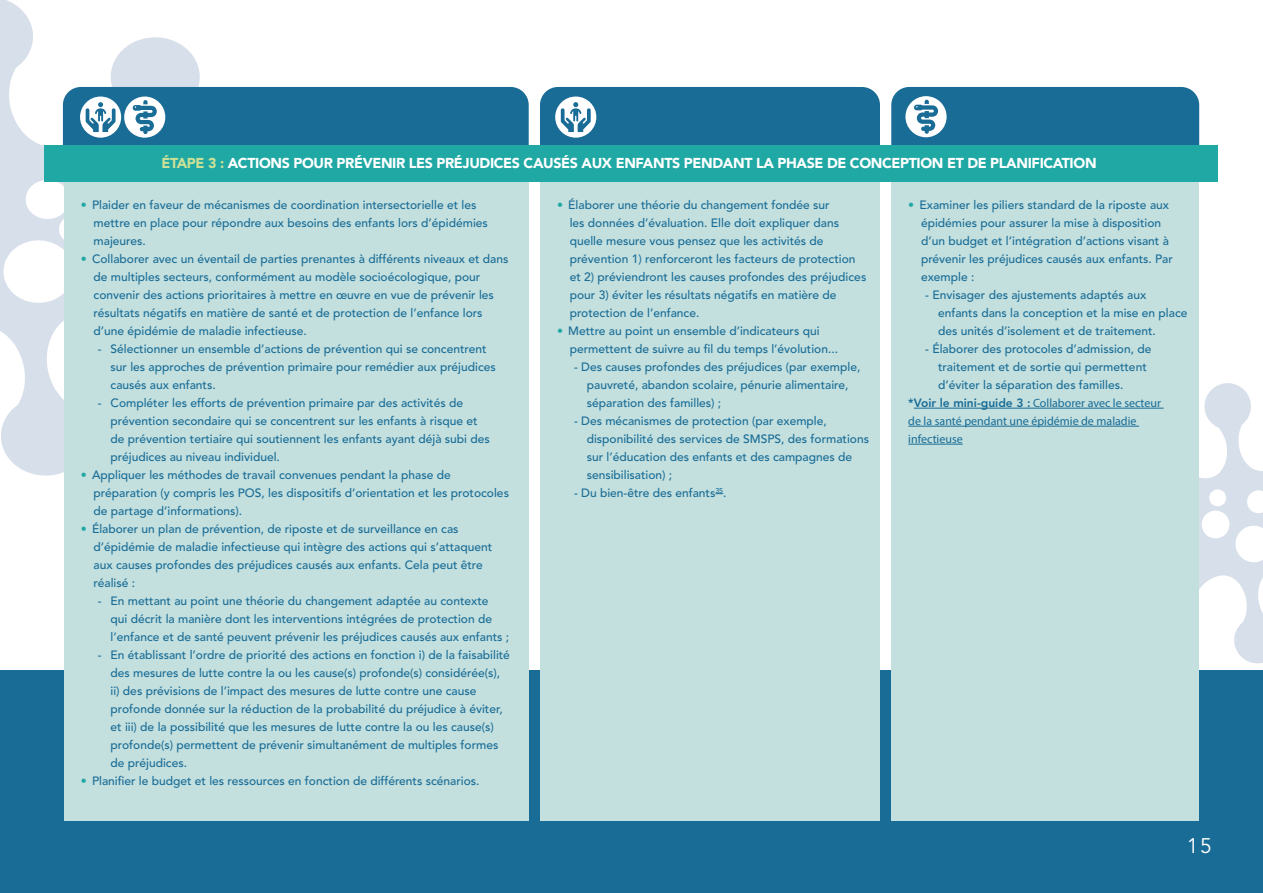
<style>
.page{position:relative;width:1263px;height:893px;background:#fff}
.page>*{position:absolute;margin:0;border:0;box-sizing:border-box;transform-origin:0 0}
.Heading{font:21px "Avenir LT Std";color:#fff}
.Heading_thin{font:900 14.25px "Avenir LT Std";letter-spacing:-.025em;color:#fff}
.Boxcopy_medium{font:500 12px/18px "Avenir LT Std";color:#186c96}
.Boxcopy_medium-2{font:12px/18px "Myriad Pro";color:#186c96}
.s1{color:#cce196}
.s2{font-weight:900;color:#1fa8a4}
.s3{font-family:"Avenir LT Std";font-weight:800}
</style>
<div class="page">
<svg style="left:0;top:0;width:200px;height:476px"></svg>
<div style="left:540px;top:87px;width:340px;height:92px;background:#186c96;border-radius:18px"></div>
<div style="left:63px;top:87px;width:466px;height:95px;background:#186c96;border-radius:18px"></div>
<div style="left:891px;top:87px;width:308px;height:88px;background:#186c96;border-radius:18px"></div>
<svg style="left:1199px;top:383px;width:64px;height:281px"></svg>
<div style="left:0;top:670px;width:1263px;height:223px;background:#186c96"></div>
<div style="left:64px;top:164px;width:465px;height:657px;background:#c3dfde"></div>
<div style="left:540px;top:164px;width:340px;height:657px;background:#c3dfde"></div>
<div style="left:891px;top:164px;width:308px;height:657px;background:#c3dfde"></div>
<div style="left:45px;top:146px;width:1173px;height:36px;background:#1fa8a4"></div>
<hr style="left:914px;top:408px;width:249px;height:1px;background:#186c96">
<hr style="left:908px;top:426px;width:231px;height:1px;background:#186c96">
<hr style="left:908px;top:444px;width:55px;height:1px;background:#186c96">
<svg style="left:124px;top:97px;width:41px;height:41px"></svg>
<div style="left:80px;top:97px;width:41px;height:41px;background:#fff;border-radius:50%"></div>
<svg style="left:86px;top:102px;width:30px;height:30px"></svg>
<div style="left:555px;top:97px;width:41px;height:41px;background:#fff;border-radius:50%"></div>
<svg style="left:561px;top:102px;width:30px;height:30px"></svg>
<svg style="left:905px;top:96px;width:41px;height:41px"></svg>
<p class="Heading_thin" style="left:162px;top:155px;width:936px"><span class="s1">ÉTAPE 3 :</span> ACTIONS POUR PRÉVENIR LES PRÉJUDICES CAUSÉS AUX ENFANTS PENDANT LA PHASE DE CONCEPTION ET DE PLANIFICATION</p>
<p class="Boxcopy_medium" style="left:94px;top:196px;width:396px;text-indent:-13px"><span class="s2">•</span> Plaider en faveur de mécanismes de coordination intersectorielle et les mettre en place pour répondre aux besoins des enfants lors d’épidémies majeures.</p>
<p class="Boxcopy_medium" style="left:94px;top:250px;width:416px;text-indent:-13px"><span class="s2">•</span> Collaborer avec un éventail de parties prenantes à différents niveaux et dans de multiples secteurs, conformément au modèle socioécologique, pour convenir des actions prioritaires à mettre en œuvre en vue de prévenir les résultats négatifs en matière de santé et de protection de l’enfance lors d’une épidémie de maladie infectieuse.</p>
<p class="Boxcopy_medium" style="left:111px;top:340px;width:387px;text-indent:-13px">- Sélectionner un ensemble d’actions de prévention qui se concentrent sur les approches de prévention primaire pour remédier aux préjudices causés aux enfants.</p>
<p class="Boxcopy_medium" style="left:111px;top:394px;width:381px;text-indent:-13px">- Compléter les efforts de prévention primaire par des activités de prévention secondaire qui se concentrent sur les enfants à risque et de prévention tertiaire qui soutiennent les enfants ayant déjà subi des préjudices au niveau individuel.</p>
<p class="Boxcopy_medium" style="left:94px;top:466px;width:417px;text-indent:-13px"><span class="s2">•</span> Appliquer les méthodes de travail convenues pendant la phase de préparation (y compris les POS, les dispositifs d’orientation et les protocoles de partage d’informations).</p>
<p class="Boxcopy_medium" style="left:94px;top:520px;width:400px;text-indent:-13px"><span class="s2">•</span> Élaborer un plan de prévention, de riposte et de surveillance en cas d’épidémie de maladie infectieuse qui intègre des actions qui s’attaquent aux causes profondes des préjudices causés aux enfants. Cela peut être réalisé :</p>
<p class="Boxcopy_medium" style="left:111px;top:592px;width:400px;text-indent:-13px">- En mettant au point une théorie du changement adaptée au contexte<br>qui décrit la manière dont les interventions intégrées de protection de l’enfance et de santé peuvent prévenir les préjudices causés aux enfants ;</p>
<p class="Boxcopy_medium" style="left:111px;top:646px;width:401px;text-indent:-13px">- En établissant l’ordre de priorité des actions en fonction i) de la faisabilité des mesures de lutte contre la ou les cause(s) profonde(s) considérée(s), ii) des prévisions de l’impact des mesures de lutte contre une cause profonde donnée sur la réduction de la probabilité du préjudice à éviter, et iii) de la possibilité que les mesures de lutte contre la ou les cause(s) profonde(s) permettent de prévenir simultanément de multiples formes de préjudices.</p>
<p class="Boxcopy_medium" style="left:81px;top:772px;width:400px"><span class="s2">•</span> Planifier le budget et les ressources en fonction de différents scénarios.</p>
<p class="Boxcopy_medium" style="left:570px;top:196px;width:298px;text-indent:-13px"><span class="s2">•</span> Élaborer une théorie du changement fondée sur<br>les données d’évaluation. Elle doit expliquer dans quelle mesure vous pensez que les activités de prévention 1) renforceront les facteurs de protection et 2) préviendront les causes profondes des préjudices pour 3) éviter les résultats négatifs en matière de protection de l’enfance.</p>
<p class="Boxcopy_medium" style="left:570px;top:322px;width:270px;text-indent:-13px"><span class="s2">•</span> Mettre au point un ensemble d’indicateurs qui permettent de suivre au fil du temps l’évolution...</p>
<p class="Boxcopy_medium" style="left:587px;top:358px;width:275px;text-indent:-13px">- Des causes profondes des préjudices (par exemple, pauvreté, abandon scolaire, pénurie alimentaire, séparation des familles) ;</p>
<p class="Boxcopy_medium" style="left:587px;top:412px;width:284px;text-indent:-13px">- Des mécanismes de protection (par exemple, disponibilité des services de SMSPS, des formations sur l’éducation des enfants et des campagnes de sensibilisation) ;</p>
<p class="Boxcopy_medium" style="left:574px;top:484px;width:154px">- Du bien-être des enfants<sup>35</sup>.</p>
<p class="Boxcopy_medium" style="left:921px;top:196px;width:253px;text-indent:-13px"><span class="s2">•</span> Examiner les piliers standard de la riposte aux épidémies pour assurer la mise à disposition d’un budget et l’intégration d’actions visant à prévenir les préjudices causés aux enfants. Par exemple :</p>
<p class="Boxcopy_medium" style="left:938px;top:286px;width:251px;text-indent:-13px">- Envisager des ajustements adaptés aux enfants dans la conception et la mise en place des unités d’isolement et de traitement.</p>
<p class="Boxcopy_medium" style="left:938px;top:340px;width:215px;text-indent:-13px">- Élaborer des protocoles d’admission, de traitement et de sortie qui permettent d’éviter la séparation des familles.</p>
<p class="Boxcopy_medium-2" style="left:908px;top:394px;width:254px"><span class="s3">*Voir le mini-guide 3 :</span> Collaborer avec le secteur de la santé pendant une épidémie de maladie infectieuse</p>
<p class="Heading" style="left:1187px;top:833px;width:27px">15</p>
</div>
